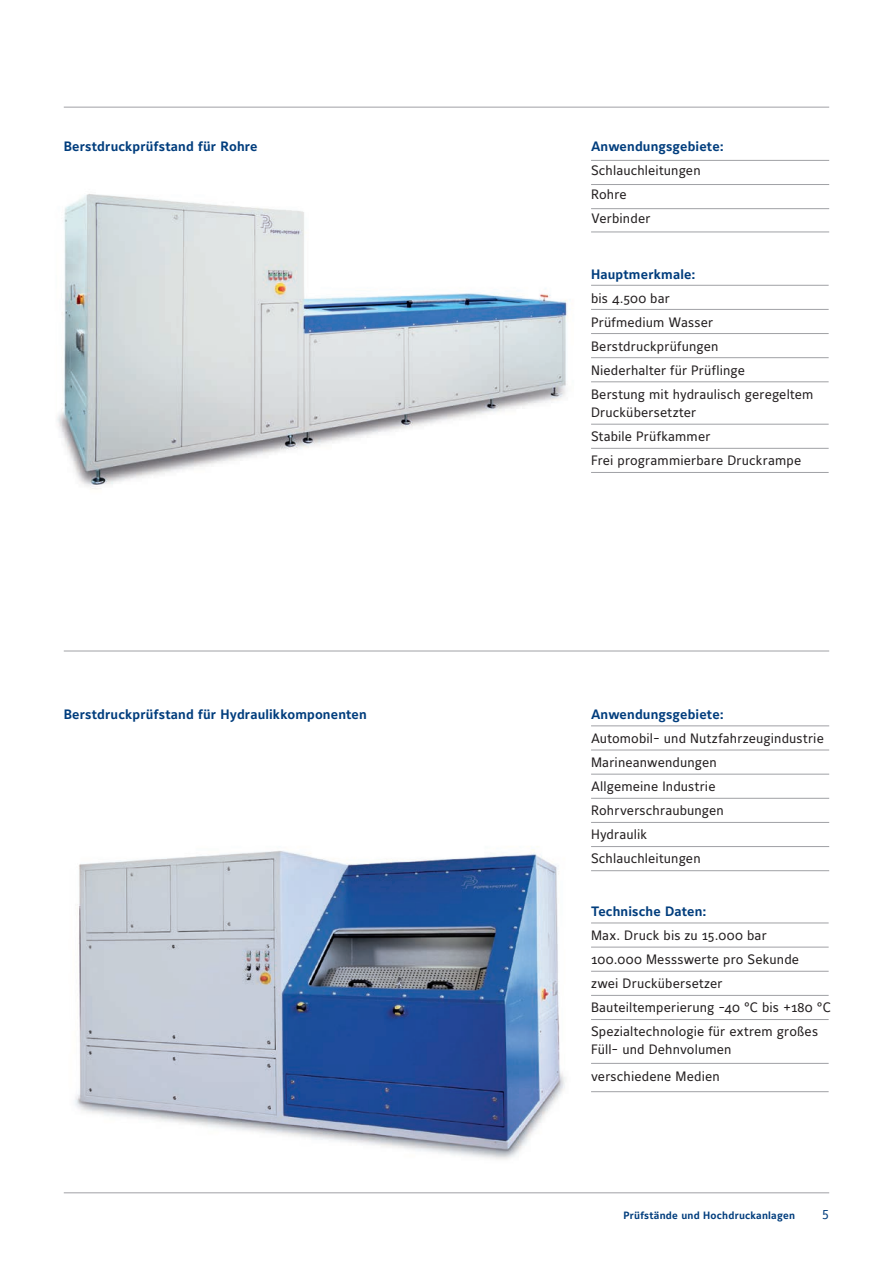
<style>
.page{position:relative;width:893px;height:1263px;background:#fff}
.page>*{position:absolute;margin:0;border:0;box-sizing:border-box;transform-origin:0 0}
.t1{font:13.5px/24px "Maurea";letter-spacing:.01em;color:#231f20}
.t2{font:700 13.5px "Maurea";letter-spacing:.01em;color:#013d7d}
.t3{font:12.75px "Maurea Regular Caps Tf";color:#013d7d}
.t4{font:700 10.5px "Maurea";letter-spacing:.02em;color:#013d7d}
</style>
<div class="page">
<hr style="left:591px;top:285px;width:238px;height:1px;background:#a0a1a5">
<hr style="left:591px;top:309px;width:238px;height:1px;background:#a0a1a5">
<img style="left:57px;top:194px;width:511px;height:295px">
<hr style="left:591px;top:160px;width:238px;height:1px;background:#a0a1a5">
<hr style="left:591px;top:184px;width:238px;height:1px;background:#a0a1a5">
<hr style="left:591px;top:208px;width:238px;height:1px;background:#a0a1a5">
<hr style="left:591px;top:333px;width:238px;height:1px;background:#a0a1a5">
<hr style="left:591px;top:357px;width:238px;height:1px;background:#a0a1a5">
<hr style="left:591px;top:381px;width:238px;height:1px;background:#a0a1a5">
<hr style="left:591px;top:424px;width:238px;height:1px;background:#a0a1a5">
<hr style="left:591px;top:448px;width:238px;height:1px;background:#a0a1a5">
<hr style="left:591px;top:472px;width:238px;height:1px;background:#a0a1a5">
<hr style="left:591px;top:232px;width:238px;height:1px;background:#a0a1a5">
<img style="left:74px;top:846px;width:491px;height:314px">
<hr style="left:591px;top:922px;width:238px;height:1px;background:#a0a1a5">
<hr style="left:591px;top:947px;width:238px;height:1px;background:#a0a1a5">
<hr style="left:591px;top:971px;width:238px;height:1px;background:#a0a1a5">
<hr style="left:591px;top:995px;width:238px;height:1px;background:#a0a1a5">
<hr style="left:591px;top:1063px;width:238px;height:1px;background:#a0a1a5">
<hr style="left:591px;top:1091px;width:238px;height:1px;background:#a0a1a5">
<hr style="left:591px;top:725px;width:238px;height:1px;background:#a0a1a5">
<hr style="left:591px;top:750px;width:238px;height:1px;background:#a0a1a5">
<hr style="left:591px;top:774px;width:238px;height:1px;background:#a0a1a5">
<hr style="left:591px;top:798px;width:238px;height:1px;background:#a0a1a5">
<hr style="left:591px;top:822px;width:238px;height:1px;background:#a0a1a5">
<hr style="left:591px;top:1019px;width:238px;height:1px;background:#a0a1a5">
<hr style="left:591px;top:846px;width:238px;height:1px;background:#a0a1a5">
<hr style="left:591px;top:870px;width:238px;height:1px;background:#a0a1a5">
<hr style="left:64px;top:107px;width:765px;height:1px;background:#a0a1a5">
<hr style="left:64px;top:651px;width:765px;height:1px;background:#a0a1a5">
<hr style="left:64px;top:1192px;width:765px;height:1px;background:#a0a1a5">
<p class="t2" style="left:64px;top:139px;width:195px">Berstdruckprüfstand für Rohre</p>
<p class="t2" style="left:64px;top:706px;width:305px">Berstdruckprüfstand für Hydraulikkomponenten</p>
<p class="t2" style="left:591px;top:139px;width:134px">Anwendungsgebiete:</p>
<p class="t1" style="left:591px;top:160px;width:111px">Schlauchleitungen<br>Rohre<br>Verbinder</p>
<p class="t2" style="left:591px;top:266px;width:106px">Hauptmerkmale:</p>
<p class="t1" style="left:591px;top:287px;width:224px">bis 4.500 bar<br>Prüfmedium Wasser<br>Berstdruckprüfungen<br>Niederhalter für Prüflinge<br>Berstung mit hydraulisch geregeltem</p>
<p class="t1" style="left:591px;top:401px;width:212px">Druckübersetzter<br>Stabile Prüfkammer<br>Frei programmierbare Druckrampe</p>
<p class="t2" style="left:591px;top:706px;width:134px">Anwendungsgebiete:</p>
<p class="t1" style="left:591px;top:727px;width:234px">Automobil- und Nutzfahrzeugindustrie<br>Marineanwendungen<br>Allgemeine Industrie<br>Rohrverschraubungen<br>Hydraulik<br>Schlauchleitungen</p>
<p class="t2" style="left:591px;top:903px;width:117px">Technische Daten:</p>
<p class="t1" style="left:591px;top:924px;width:241px">Max. Druck bis zu 15.000 bar<br>100.000 Messswerte pro Sekunde<br>zwei Druckübersetzer<br>Bauteiltemperierung -40 °C bis +180 °C<br>Spezialtechnologie für extrem großes</p>
<p class="t1" style="left:591px;top:1036px;width:142px;line-height:27px">Füll- und Dehnvolumen verschiedene Medien</p>
<p class="t4" style="left:623px;top:1209px;width:173px">Prüfstände und Hochdruckanlagen</p>
<p class="t3" style="left:822px;top:1207px;width:9px">5</p>
</div>
